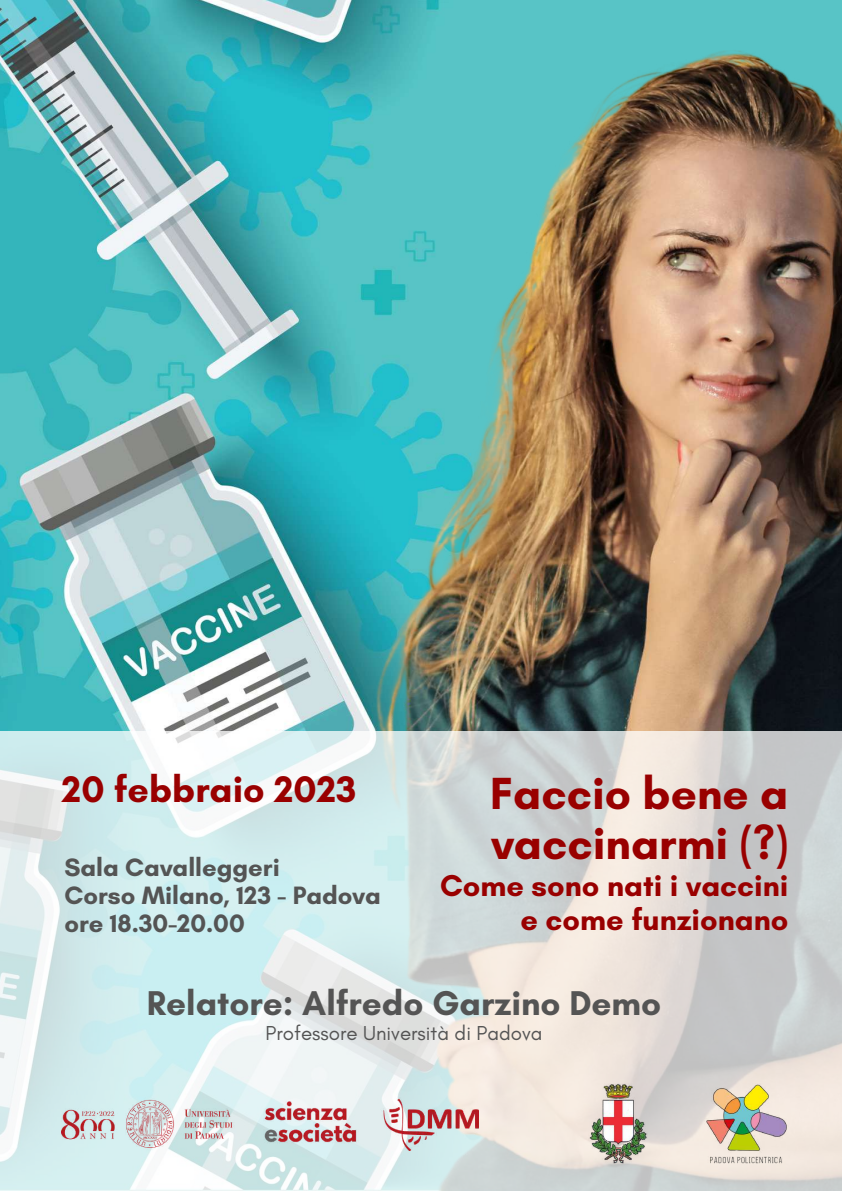
<style>
.page{position:relative;width:842px;height:1191px;background:#fff}
.page>*{position:absolute;margin:0;border:0;box-sizing:border-box;transform-origin:0 0}
.t1{font:700 45.8px/50.2px "Glacial Indifference";color:#900}
.t2{font:700 37.6px "Glacial Indifference";color:#900}
.t3{font:700 35px "Glacial Indifference";color:#545454}
.t4{font:700 30.7px/33.7px "Glacial Indifference";color:#900;text-align:right}
.t5{font:700 25.6px/27.7px "Glacial Indifference";color:#545454}
.t6{font:20.6px "Glacial Indifference";color:#545454}
</style>
<div class="page">
<img style="left:0;top:0;width:312px;height:731px">
<img style="left:312px;top:0;width:530px;height:731px">
<svg style="left:0;top:731px;width:842px;height:459px;background:#d9e2e1"></svg>
<img style="left:62px;top:1095px;width:416px;height:55px">
<img style="left:704px;top:1083px;width:85px;height:79px">
<img style="left:588px;top:1083px;width:59px;height:79px">
<h2 class="t2" style="left:62px;top:766px;width:296px">20 febbraio 2023</h2>
<h1 class="t1" style="left:490px;top:767px;width:300px">Faccio bene a vaccinarmi (?)</h1>
<p class="t4" style="left:440px;top:868px;width:350px">Come sono nati i vaccini e come funzionano</p>
<p class="t5" style="left:64px;top:853px;width:318px">Sala Cavalleggeri<br>Corso Milano, 123 - Padova ore 18.30-20.00</p>
<h3 class="t3" style="left:147px;top:981px;width:516px">Relatore: Alfredo Garzino Demo</h3>
<p class="t6" style="left:266px;top:1020px;width:279px">Professore Università di Padova</p>
</div>
